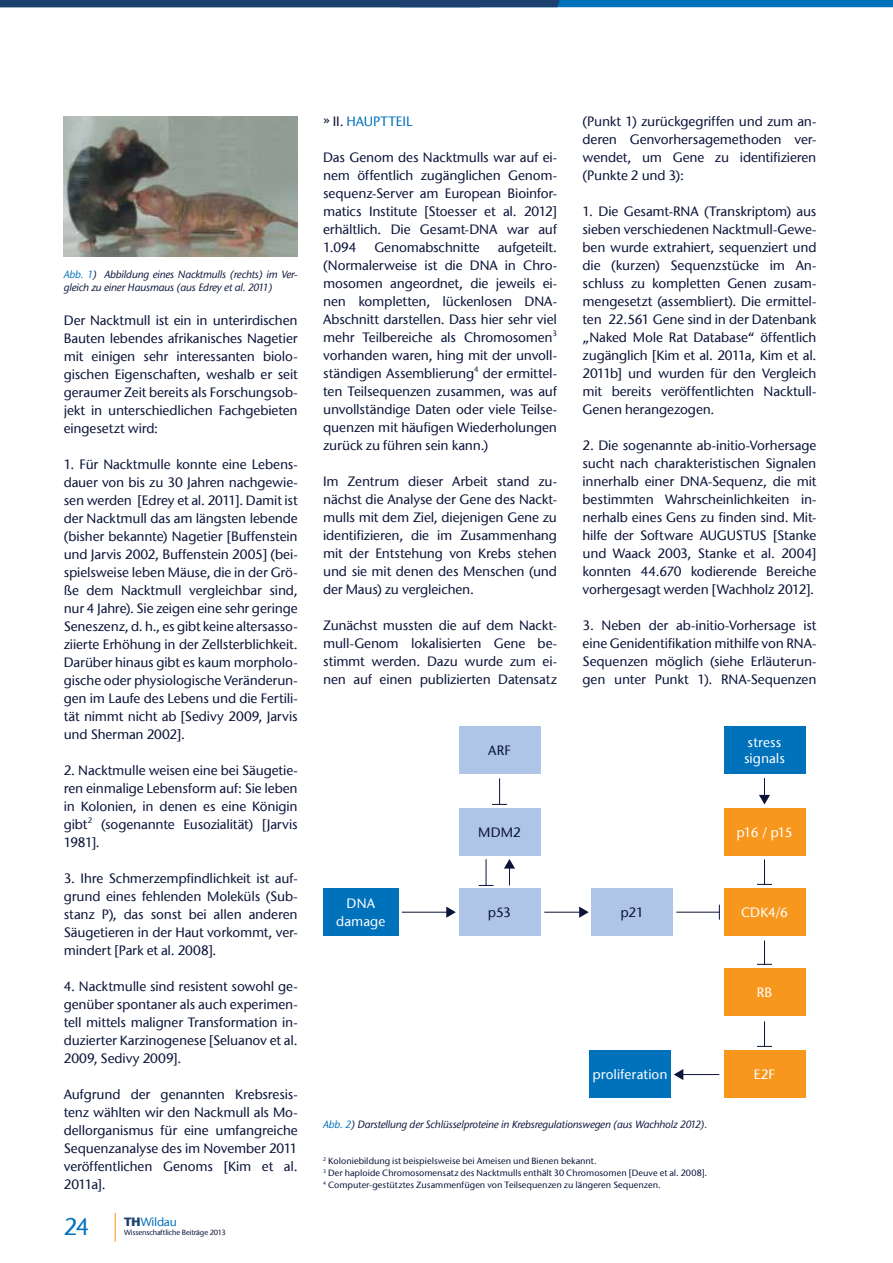
<style>
.page{position:relative;width:893px;height:1263px;background:#fff}
.page>*{position:absolute;margin:0;border:0;box-sizing:border-box;transform-origin:0 0}
.t1{font:500 24px "ITC Stone Sans Com";color:#0072bc}
.t2{font:500 13.5px/18px "ITC Stone Sans Com";letter-spacing:-.01em;color:#0b1339;text-align:justify}
.t3{font:500 13.5px/18px "ITC Stone Sans Com";letter-spacing:.005em;color:#fff;text-align:center}
.t4{font:500 13.5px "ITC Stone Sans Com";color:#0072bc}
.t5{font:500 12px "ITC Stone Sans Com";letter-spacing:-.02em;color:#0072bc}
.t6{font:italic 500 10.5px/13.5px "ITC Stone Sans Com";letter-spacing:-.02em;color:#0b1339}
.t7{font:500 9px/12px "ITC Stone Sans Com";letter-spacing:.005em;color:#0b1339}
.t8{font:500 7.5px "ITC Stone Sans Com";letter-spacing:-.02em;color:#0b1339}
.s1{color:#0072bc}
.s2{font-weight:700;color:#1c416e}
.s3{color:#0b1339}
</style>
<div class="page">
<svg style="left:0;top:0;width:893px;height:7px;background:#11538b"></svg>
<svg style="left:115px;top:1213px;width:1px;height:29px"></svg>
<img style="left:64px;top:117px;width:234px;height:140px">
<svg style="left:446px;top:906px;width:10px;height:12px"></svg>
<hr style="left:402px;top:912px;width:49px;height:1px;background:#0b1339">
<svg style="left:579px;top:906px;width:10px;height:12px"></svg>
<hr style="left:544px;top:912px;width:39px;height:1px;background:#0b1339">
<svg style="left:504px;top:859px;width:11px;height:26px"></svg>
<div style="left:323px;top:888px;width:75px;height:48px;background:#0072bc"></div>
<div style="left:589px;top:1050px;width:82px;height:48px;background:#0072bc"></div>
<div style="left:724px;top:726px;width:81px;height:48px;background:#0072bc"></div>
<div style="left:724px;top:808px;width:81px;height:48px;background:#f8971d"></div>
<div style="left:724px;top:888px;width:81px;height:48px;background:#f8971d"></div>
<div style="left:592px;top:888px;width:81px;height:48px;background:#aec5e7"></div>
<div style="left:459px;top:888px;width:81px;height:48px;background:#aec5e7"></div>
<div style="left:459px;top:808px;width:81px;height:48px;background:#aec5e7"></div>
<div style="left:459px;top:726px;width:81px;height:48px;background:#aec5e7"></div>
<div style="left:724px;top:968px;width:81px;height:48px;background:#f8971d"></div>
<div style="left:724px;top:1050px;width:81px;height:48px;background:#f8971d"></div>
<svg style="left:674px;top:1069px;width:9px;height:11px"></svg>
<hr style="left:679px;top:1074px;width:40px;height:1px;background:#0b1339">
<svg style="left:492px;top:778px;width:15px;height:27px"></svg>
<svg style="left:479px;top:859px;width:14px;height:27px"></svg>
<hr style="left:676px;top:912px;width:44px;height:1px;background:#0b1339">
<svg style="left:719px;top:905px;width:1px;height:15px"></svg>
<svg style="left:759px;top:778px;width:11px;height:26px"></svg>
<svg style="left:757px;top:859px;width:15px;height:26px"></svg>
<svg style="left:757px;top:940px;width:15px;height:25px"></svg>
<svg style="left:757px;top:1021px;width:15px;height:26px"></svg>
<p class="t6" style="left:64px;top:267px;width:235px"><span class="s1">Abb. 1</span>) Abbildung eines Nacktmulls (rechts) im Ver&shy;gleich zu einer Hausmaus (aus Edrey et al. 2011)</p>
<p class="t2" style="left:64px;top:311px;width:235px">Der Nacktmull ist ein in unterirdischen Bauten lebendes afrikanisches Nagetier mit einigen sehr interessanten biolo&shy;gischen Eigenschaften, weshalb er seit geraumer Zeit bereits als Forschungsob&shy;jekt in unterschiedlichen Fachgebieten eingesetzt wird:</p>
<p class="t2" style="left:64px;top:455px;width:235px">1. Für Nacktmulle konnte eine Lebens&shy;dauer von bis zu 30 Jahren nachgewie&shy;sen werden [Edrey et al. 2011]. Damit ist der Nacktmull das am längsten lebende (bisher bekannte) Nagetier [Buffenstein und Jarvis 2002, Buffenstein 2005] (bei&shy;spielsweise leben Mäuse, die in der Grö&shy;ße dem Nacktmull vergleichbar sind, nur 4 Jahre). Sie zeigen eine sehr geringe Seneszenz, d. h., es gibt keine altersasso&shy;ziierte Erhöhung in der Zellsterblichkeit.<br>Darüber hinaus gibt es kaum morpholo&shy;gische oder physiologische Veränderun&shy;gen im Laufe des Lebens und die Fertili&shy;tät nimmt nicht ab [Sedivy 2009, Jarvis und Sherman 2002].</p>
<p class="t2" style="left:64px;top:761px;width:235px">2. Nacktmulle weisen eine bei Säugetie&shy;ren einmalige Lebensform auf: Sie leben in Kolonien, in denen es eine Königin gibt<sup>2</sup> (sogenannte Eusozialität) [Jarvis 1981].</p>
<p class="t2" style="left:64px;top:869px;width:235px">3. Ihre Schmerzempfindlichkeit ist auf&shy;grund eines fehlenden Moleküls (Sub&shy;stanz P), das sonst bei allen anderen Säugetieren in der Haut vorkommt, ver&shy;mindert [Park et al. 2008].</p>
<p class="t2" style="left:64px;top:977px;width:235px">4. Nacktmulle sind resistent sowohl ge&shy;genüber spontaner als auch experimen&shy;tell mittels maligner Transformation in&shy;duzierter Karzinogenese [Seluanov et al.<br>2009, Sedivy 2009].</p>
<p class="t2" style="left:64px;top:1085px;width:235px">Aufgrund der genannten Krebsresis&shy;tenz wählten wir den Nackmull als Mo&shy;dellorganismus für eine umfangreiche Sequenzanalyse des im November 2011 veröffentlichen Genoms [Kim et al.<br>2011a].</p>
<h1 class="t1" style="left:64px;top:1212px;width:27px">24</h1>
<p class="t5" style="left:124px;top:1215px;width:54px"><span class="s2">TH</span>Wildau</p>
<p class="t8" style="left:124px;top:1228px;width:103px">Wissenschaftliche Beiträge 2013</p>
<p class="t4" style="left:323px;top:113px;width:41px"><span class="s3">» II.</span> Haupttei</p>
<p class="t4" style="left:406px;top:113px;width:8px">l</p>
<p class="t2" style="left:323px;top:148px;width:235px">Das Genom des Nacktmulls war auf ei&shy;nem öffentlich zugänglichen Genom&shy;sequenz-Server am European Bioinfor&shy;matics Institute [Stoesser et al. 2012] erhältlich. Die Gesamt-DNA war auf 1.094</p>
<p class="t2" style="left:323px;top:238px;width:235px;text-indent:175px">aufgeteilt. (Normalerweise ist die DNA in Chro&shy;mosomen angeordnet, die jeweils ei&shy;nen kompletten, lückenlosen DNA-Abschnitt darstellen. Dass hier sehr viel mehr Teilbereiche als Chromosomen<sup>3 </sup>vorhanden waren, hing mit der unvoll&shy;ständigen Assemblierung<sup>4</sup> der ermittel&shy;ten Teilsequenzen zusammen, was auf unvollständige Daten oder viele Teilse&shy;quenzen mit häufigen Wiederholungen zurück zu führen sein kann.)</p>
<p class="t2" style="left:323px;top:472px;width:235px">Im Zentrum dieser Arbeit stand zu&shy;nächst die Analyse der Gene des Nackt&shy;mulls mit dem Ziel, diejenigen Gene zu identifizieren, die im Zusammenhang mit der Entstehung von Krebs stehen und sie mit denen des Menschen (und der Maus) zu vergleichen.</p>
<p class="t2" style="left:323px;top:616px;width:235px">Zunächst mussten die auf dem Nackt&shy;mull-Genom lokalisierten Gene be&shy;stimmt werden. Dazu wurde zum ei&shy;nen auf einen publizierten Datensatz</p>
<p class="t2" style="left:374px;top:238px;width:107px">Genomabschnitte</p>
<p class="t2" style="left:488px;top:741px;width:24px">ARF</p>
<p class="t2" style="left:478px;top:823px;width:44px">MDM2</p>
<p class="t2" style="left:583px;top:112px;width:235px">(Punkt 1) zurückgegriffen und zum an&shy;deren Genvorhersagemethoden ver&shy;wendet, um Gene zu identifizieren (Punkte 2 und 3):</p>
<p class="t2" style="left:583px;top:202px;width:235px">1. Die Gesamt-RNA (Transkriptom) aus sieben verschiedenen Nacktmull-Gewe&shy;ben wurde extrahiert, sequenziert und die (kurzen) Sequenzstücke im An&shy;schluss zu kompletten Genen zusam&shy;mengesetzt (assembliert). Die ermittel&shy;ten 22.561 Gene sind in der Datenbank „Naked Mole Rat Database“ öffentlich zugänglich [Kim et al. 2011a, Kim et al.<br>2011b] und wurden für den Vergleich mit bereits veröffentlichten Nacktull-Genen herangezogen.</p>
<p class="t2" style="left:583px;top:436px;width:235px">2. Die sogenannte ab-initio-Vorhersage sucht nach charakteristischen Signalen innerhalb einer DNA-Sequenz, die mit bestimmten Wahrscheinlichkeiten in&shy;nerhalb eines Gens zu finden sind. Mit&shy;hilfe der Software AUGUSTUS [Stanke und Waack 2003, Stanke et al. 2004] konnten 44.670 kodierende Bereiche vorhergesagt werden [Wachholz 2012].</p>
<p class="t2" style="left:583px;top:616px;width:235px">3. Neben der ab-initio-Vorhersage ist eine Genidentifikation mithilfe von RNA-Sequenzen möglich (siehe Erläuterun&shy;gen unter Punkt 1). RNA-Sequenzen</p>
<p class="t3" style="left:744px;top:734px;width:42px;line-height:16.2px;text-align:left">stress signals</p>
<p class="t3" style="left:736px;top:823px;width:57px">p16 / p15</p>
<p class="t3" style="left:336px;top:894px;width:51px">DNA damage</p>
<p class="t2" style="left:488px;top:903px;width:25px">p53</p>
<p class="t2" style="left:620px;top:903px;width:25px">p21</p>
<p class="t3" style="left:741px;top:903px;width:48px">CDK4/6</p>
<p class="t3" style="left:592px;top:1065px;width:77px">proliferation</p>
<p class="t3" style="left:757px;top:984px;width:17px">RB</p>
<p class="t3" style="left:754px;top:1065px;width:23px">E2F</p>
<p class="t6" style="left:323px;top:1118px;width:386px"><span class="s1">Abb. 2</span>) Darstellung der Schlüsselproteine in Krebsregulationswegen (aus Wachholz 2012).</p>
<p class="t7" style="left:323px;top:1155px;width:385px"><sup>2</sup> Koloniebildung ist beispielsweise bei Ameisen und Bienen bekannt.<br><sup>3</sup> Der haploide Chromosomensatz des Nacktmulls enthält 30 Chromosomen [Deuve et al. 2008].<br><sup>4</sup> Computer-gestütztes Zusammenfügen von Teilsequenzen zu längeren Sequenzen.</p>
</div>
